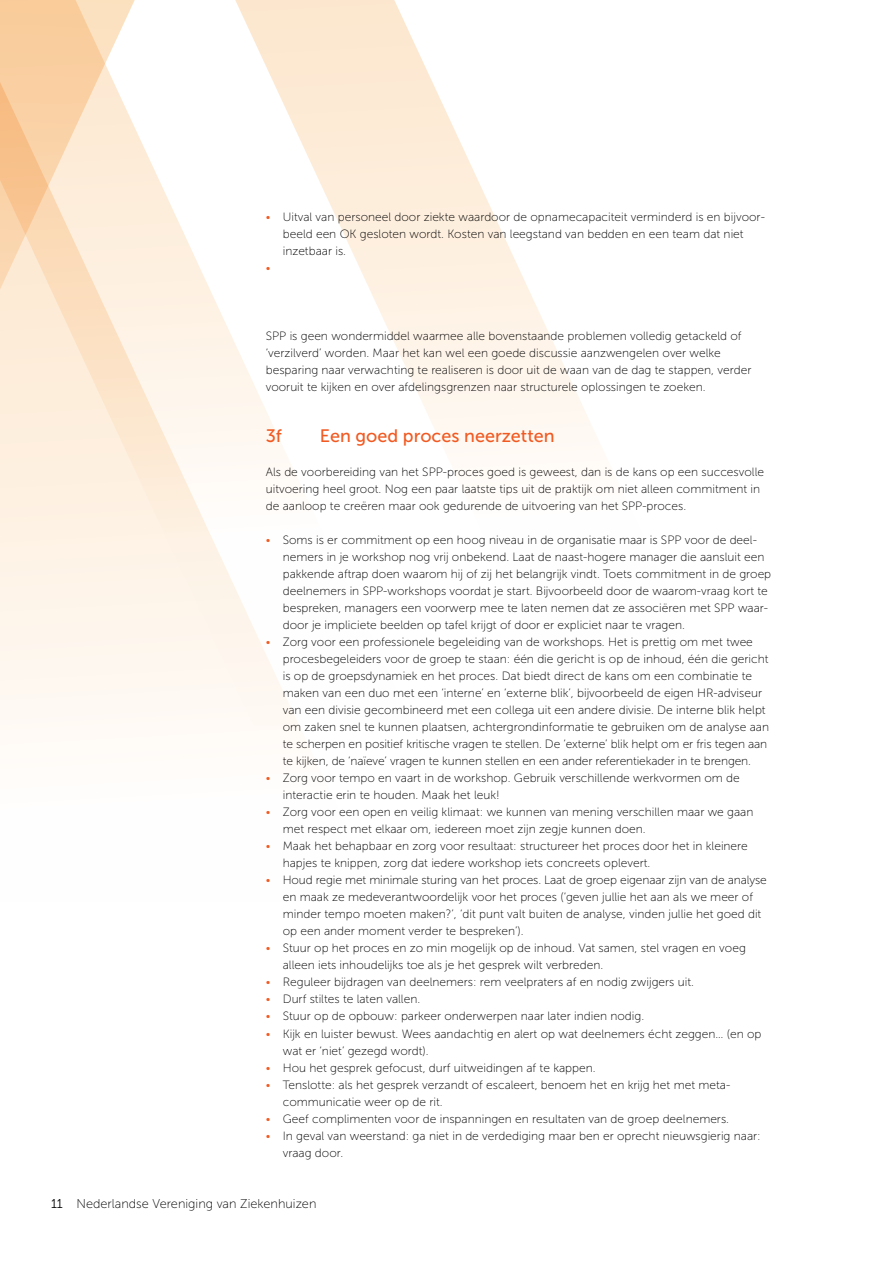
<style>
.page{position:relative;width:893px;height:1263px;background:#fff}
.page>*{position:absolute;margin:0;border:0;box-sizing:border-box;transform-origin:0 0}
.t1{font:18px "Museo Sans 500";color:#f15a22}
.t2{font:12.75px "Museo Sans 100";color:#000}
.t3{font:12px/17px "Museo Sans 100";color:#000}
.t4{font:12px "Museo Sans 100";color:#f15a22}
.s1{color:#f15a22}
.s2{font-family:"Museo Sans 300"}
</style>
<div class="page">
<svg style="left:431px;top:79px;width:171px;height:378px"></svg>
<svg style="left:0;top:0;width:431px;height:730px"></svg>
<svg style="left:0;top:0;width:185px;height:578px;background:#fce9d3"></svg>
<p class="t3" style="left:283px;top:209px;width:484px;text-indent:-17px"><span class="s1">•</span> Uitval van personeel door ziekte waardoor de opnamecapaciteit verminderd is en bijvoor&shy;beeld een OK gesloten wordt. Kosten van leegstand van bedden en een team dat niet inzetbaar is.</p>
<p class="t4" style="left:266px;top:262px;width:6px">•</p>
<p class="t3" style="left:266px;top:328px;width:487px">SPP is geen wondermiddel waarmee alle bovenstaande problemen volledig getackeld of ‘verzilverd’ worden. Maar het kan wel een goede discussie aanzwengelen over welke besparing naar verwachting te realiseren is door uit de waan van de dag te stappen, verder vooruit te kijken en over afdelingsgrenzen naar structurele oplossingen te zoeken.</p>
<h1 class="t1" style="left:266px;top:426px;width:18px">3f</h1>
<h1 class="t1" style="left:320px;top:426px;width:236px">Een goed proces neerzetten</h1>
<p class="t3" style="left:266px;top:464px;width:500px">Als de voorbereiding van het SPP-proces goed is geweest, dan is de kans op een succesvolle uitvoering heel groot. N og een paar laatste tips uit de praktijk om niet alleen commitment in de aanloop te creëren maar ook gedurende de uitvoering van het SPP-proces.</p>
<p class="t3" style="left:283px;top:532px;width:490px;text-indent:-17px"><span class="s1">•</span> Soms is er commitment op een hoog niveau in de organisatie maar is SPP voor de deel&shy;nemers in je workshop nog vrij onbekend. Laat de naast-hogere manager die aansluit een pakkende aftrap doen waarom hij of zij het belangrijk vindt. Toets commitment in de groep deelnemers in SPP-workshops voordat je start. Bijvoorbeeld door de waarom-vraag kort te bespreken, managers een voorwerp mee te laten nemen dat ze associëren met SPP waar&shy;door je impliciete beelden op tafel krijgt of door er expliciet naar te vragen.</p>
<p class="t3" style="left:283px;top:634px;width:488px;text-indent:-17px"><span class="s1">•</span> Zorg voor een professionele begeleiding van de workshops. Het is prettig om met twee procesbegeleiders voor de groep te staan: één die gericht is op de inhoud, één die gericht is op de groepsdynamiek en het proces. Dat biedt direct de kans om een combinatie te maken van een duo met een ‘interne’ en ‘externe blik’, bijvoorbeeld de eigen HR-adviseur van een divisie gecombineerd met een collega uit een andere divisie. De interne blik helpt om zaken snel te kunnen plaatsen, achtergrondinformatie te gebruiken om de analyse aan te scherpen en positief kritische vragen te stellen. De ‘externe’ blik helpt om er fris tegen aan te kijken, de ‘naïeve’ vragen te kunnen stellen en een ander referentiekader in te brengen.</p>
<p class="t3" style="left:283px;top:770px;width:458px;text-indent:-17px"><span class="s1">•</span> Zorg voor tempo en vaart in de workshop. Gebruik verschillende werkvormen om de interactie erin te houden. Maak het leuk!</p>
<p class="t3" style="left:283px;top:804px;width:472px;text-indent:-17px"><span class="s1">•</span> Zorg voor een open en veilig klimaat: we kunnen van mening verschillen maar we gaan met respect met elkaar om, iedereen moet zijn zegje kunnen doen.</p>
<p class="t3" style="left:283px;top:838px;width:467px;text-indent:-17px"><span class="s1">•</span> Maak het behapbaar en zorg voor resultaat: structureer het proces door het in kleinere hapjes te knippen, zorg dat iedere workshop iets concreets oplevert.</p>
<p class="t3" style="left:283px;top:872px;width:486px;text-indent:-17px"><span class="s1">•</span> Houd regie met minimale sturing van het proces. Laat de groep eigenaar zijn van de analyse en maak ze medeverantwoordelijk voor het proces (‘geven jullie het aan als we meer of minder tempo moeten maken?’, ‘dit punt valt buiten de analyse, vinden jullie het goed dit op een ander moment verder te bespreken’).</p>
<p class="t3" style="left:283px;top:940px;width:465px;text-indent:-17px"><span class="s1">•</span> Stuur op het proces en zo min mogelijk op de inhoud. Vat samen, stel vragen en voeg alleen iets inhoudelijks toe als je het gesprek wilt verbreden.</p>
<p class="t3" style="left:266px;top:974px;width:430px"><span class="s1">•</span> Reguleer bijdragen van deelnemers: rem veelpraters af en nodig zwijgers uit.</p>
<p class="t3" style="left:266px;top:991px;width:156px"><span class="s1">•</span> Durf stiltes te laten vallen.</p>
<p class="t3" style="left:266px;top:1008px;width:380px"><span class="s1">•</span> Stuur op de opbouw: parkeer onderwerpen naar later indien nodig.</p>
<p class="t3" style="left:283px;top:1025px;width:480px;text-indent:-17px"><span class="s1">•</span> Kijk en luister bewust. Wees aandachtig en alert op wat deelnemers écht zeggen… (en op wat er ‘niet’ gezegd wordt).</p>
<p class="t3" style="left:266px;top:1059px;width:331px"><span class="s1">•</span> Hou het gesprek gefocust, durf uitweidingen af te kappen.</p>
<p class="t3" style="left:283px;top:1076px;width:449px;text-indent:-17px"><span class="s1">•</span> Tenslotte: als het gesprek verzandt of escaleert, benoem het en krijg het met meta&shy;communicatie weer op de rit.</p>
<p class="t3" style="left:266px;top:1110px;width:465px"><span class="s1">•</span> Geef complimenten voor de inspanningen en resultaten van de groep deelnemers.</p>
<p class="t3" style="left:283px;top:1127px;width:479px;text-indent:-17px"><span class="s1">•</span> I n geval van weerstand: ga niet in de verdediging maar ben er oprecht nieuwsgierig naar: vraag door.</p>
<p class="t2" style="left:51px;top:1196px;width:267px"><span class="s2">11</span> Nederlandse Vereniging van Ziekenhuizen</p>
</div>
